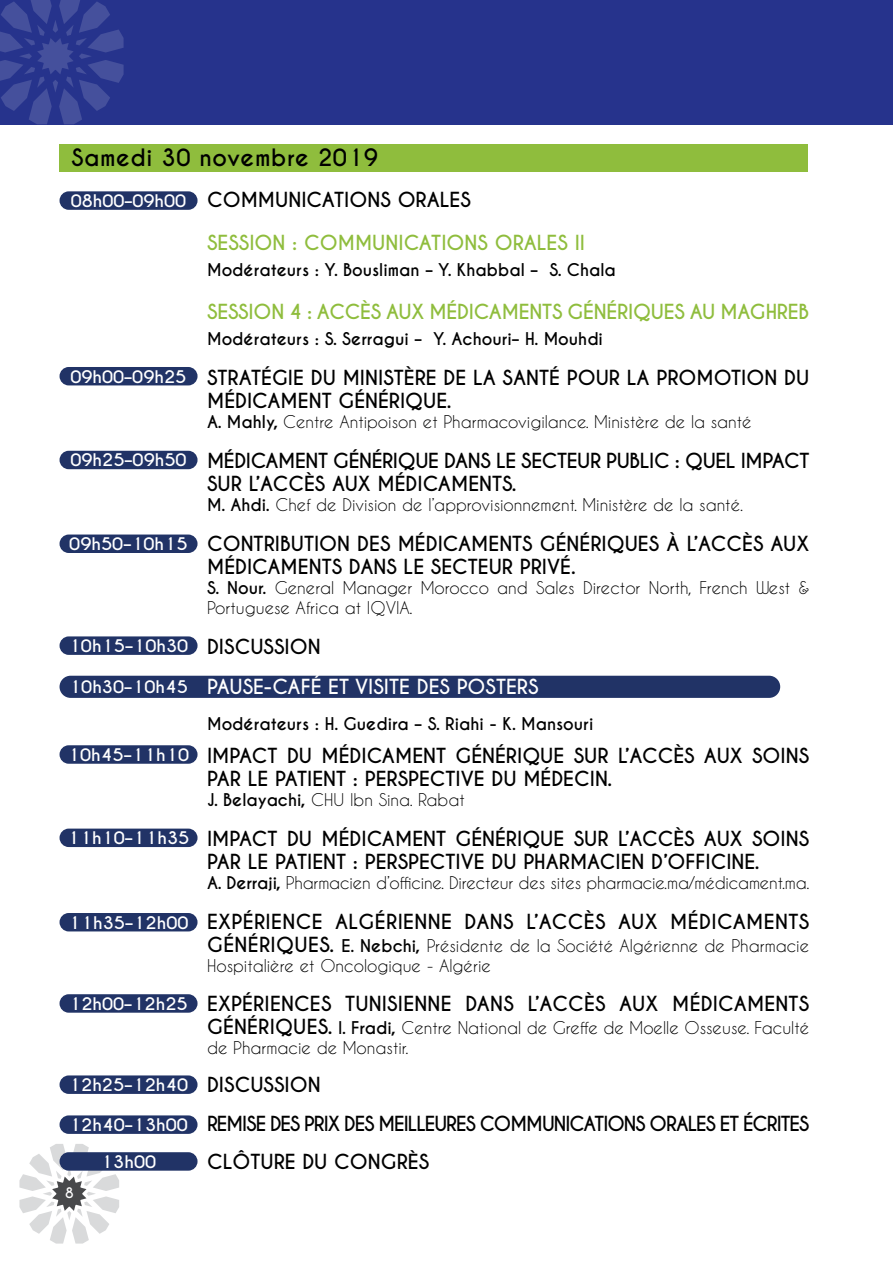
<style>
.page{position:relative;width:893px;height:1263px;background:#fff}
.page>*{position:absolute;margin:0;border:0;box-sizing:border-box;transform-origin:0 0}
.t1{font:700 22.5px "Caviar Dreams";letter-spacing:.025em;color:#000}
.t2{font:700 19.5px/23.4px "Caviar Dreams";color:#000}
.t3{font:700 19.5px/38.4px "Caviar Dreams";letter-spacing:-.05em;color:#000}
.t4{font:700 19.5px "Caviar Dreams";letter-spacing:-.01em;color:#8fbd3d}
.t5{font:700 19.5px/23.4px "Caviar Dreams";letter-spacing:-.02em;color:#000}
.t6{font:700 19.5px "Caviar Dreams";letter-spacing:.02em;color:#000}
.t7{font:700 19.5px "Caviar Dreams";color:#fff}
.t8{font:16.5px/19.8px "Caviar Dreams";color:#000}
.t9{font:700 16.5px "Caviar Dreams";color:#000}
.t10{font:700 16.35px "Caviar Dreams";color:#fff;scale:1.08 1}
.t11{font:700 13.65px "Caviar Dreams";color:#fff}
.s1{font-weight:700}
.s2{font-weight:700;font-size:19.5px}
</style>
<div class="page">
<div style="left:0;top:0;width:893px;height:124px;background:#26338c"></div>
<svg style="left:0;top:0;width:124px;height:124px"></svg>
<svg style="left:19px;top:1144px;width:100px;height:99px"></svg>
<div style="left:60px;top:676px;width:720px;height:22px;background:#213366;border-radius:11px"></div>
<div style="left:60px;top:191px;width:138px;height:19px;background:#213366;border-radius:9px"></div>
<div style="left:60px;top:367px;width:138px;height:18px;background:#213366;border-radius:9px"></div>
<div style="left:60px;top:451px;width:138px;height:18px;background:#213366;border-radius:9px"></div>
<div style="left:60px;top:534px;width:138px;height:19px;background:#213366;border-radius:9px"></div>
<div style="left:60px;top:636px;width:138px;height:19px;background:#213366;border-radius:9px"></div>
<div style="left:60px;top:745px;width:138px;height:19px;background:#213366;border-radius:9px"></div>
<div style="left:60px;top:828px;width:138px;height:19px;background:#213366;border-radius:9px"></div>
<div style="left:60px;top:913px;width:138px;height:18px;background:#213366;border-radius:9px"></div>
<div style="left:60px;top:994px;width:138px;height:19px;background:#213366;border-radius:9px"></div>
<div style="left:60px;top:1075px;width:138px;height:19px;background:#213366;border-radius:9px"></div>
<div style="left:60px;top:1115px;width:138px;height:19px;background:#213366;border-radius:9px"></div>
<div style="left:60px;top:1152px;width:138px;height:19px;background:#213366;border-radius:9px"></div>
<div style="left:60px;top:144px;width:748px;height:27px;background:#8fbd3d"></div>
<h1 class="t1" style="left:71px;top:144px;width:308px">Samedi 30 novembre 2019</h1>
<p class="t10" style="left:71px;top:191px;width:109px">08h00–09h00</p>
<p class="t10" style="left:70px;top:366px;width:109px">09h00–09h25</p>
<p class="t10" style="left:70px;top:450px;width:109px">09h25–09h50</p>
<p class="t10" style="left:69px;top:534px;width:111px">09h50–10h15</p>
<p class="t10" style="left:69px;top:636px;width:112px">10h15–10h30</p>
<p class="t10" style="left:69px;top:676px;width:112px">10h30–10h45</p>
<p class="t10" style="left:68px;top:745px;width:114px">10h45–11h10</p>
<p class="t10" style="left:68px;top:828px;width:114px">11h10–11h35</p>
<p class="t10" style="left:69px;top:912px;width:112px">11h35–12h00</p>
<p class="t10" style="left:69px;top:994px;width:111px">12h00–12h25</p>
<p class="t10" style="left:69px;top:1075px;width:112px">12h25–12h40</p>
<p class="t10" style="left:69px;top:1115px;width:112px">12h40–13h00</p>
<p class="t10" style="left:101px;top:1152px;width:53px">13h00</p>
<p class="t11" style="left:65px;top:1185px;width:10px">8</p>
<p class="t2" style="left:207px;top:188px;width:265px">COMMUNICATIONS ORALES</p>
<p class="t4" style="left:207px;top:231px;width:380px">SESSION : COMMUNICATIONS ORALES II</p>
<p class="t9" style="left:207px;top:259px;width:410px">Modérateurs : Y. Bousliman – Y. Khabbal – S. Chala</p>
<p class="t4" style="left:207px;top:300px;width:604px">SESSION 4 : ACCÈS AUX MÉDICAMENTS GÉNÉRIQUES AU MAGHREB</p>
<p class="t9" style="left:207px;top:328px;width:397px">Modérateurs : S. Serragui – Y. Achouri– H. Mouhdi</p>
<p class="t2" style="left:207px;top:366px;width:604px">STRATÉGIE DU MINISTÈRE DE LA SANTÉ POUR LA PROMOTION DU<br>MÉDICAMENT GÉNÉRIQUE.</p>
<p class="t8" style="left:207px;top:411px;width:546px"><span class="s1">A. Mahly,</span> Centre Antipoison et Pharmacovigilance. Ministère de la santé</p>
<p class="t5" style="left:207px;top:449px;width:604px">MÉDICAMENT GÉNÉRIQUE DANS LE SECTEUR PUBLIC : QUEL IMPACT<br>SUR L’ACCÈS AUX MÉDICAMENTS.</p>
<p class="t8" style="left:207px;top:494px;width:538px"><span class="s1">M. Ahdi.</span> Chef de Division de l’approvisionnement. Ministère de la santé.</p>
<p class="t2" style="left:207px;top:532px;width:604px">CONTRIBUTION DES MÉDICAMENTS GÉNÉRIQUES À L’ACCÈS AUX<br>MÉDICAMENTS DANS LE SECTEUR PRIVÉ.</p>
<p class="t8" style="left:207px;top:577px;width:604px"><span class="s1">S. Nour.</span> General Manager Morocco and Sales Director North, French West &amp;<br>Portuguese Africa at IQVIA.</p>
<p class="t2" style="left:207px;top:635px;width:115px">DISCUSSION</p>
<p class="t7" style="left:207px;top:674px;width:333px">PAUSE-CAFÉ ET VISITE DES POSTERS</p>
<p class="t9" style="left:207px;top:714px;width:388px">Modérateurs : H. Guedira – S. Riahi - K. Mansouri</p>
<p class="t2" style="left:207px;top:744px;width:604px">IMPACT DU MÉDICAMENT GÉNÉRIQUE SUR L’ACCÈS AUX SOINS<br>PAR LE PATIENT : PERSPECTIVE DU MÉDECIN.</p>
<p class="t8" style="left:207px;top:790px;width:259px"><span class="s1">J. Belayachi,</span> CHU Ibn Sina. Rabat</p>
<p class="t2" style="left:207px;top:827px;width:604px">IMPACT DU MÉDICAMENT GÉNÉRIQUE SUR L’ACCÈS AUX SOINS<br>PAR LE PATIENT : PERSPECTIVE DU PHARMACIEN D’OFFICINE.</p>
<p class="t8" style="left:207px;top:873px;width:604px"><span class="s1">A. Derraji,</span> Pharmacien d’officine. Directeur des sites pharmacie.ma/médicament.ma.</p>
<p class="t6" style="left:207px;top:910px;width:604px">EXPÉRIENCE ALGÉRIENNE DANS L’ACCÈS AUX MÉDICAMENTS</p>
<p class="t8" style="left:207px;top:936px;width:604px"><span class="s2">GÉNÉRIQUES.</span> <span class="s1">E. Nebchi,</span> Présidente de la Société Algérienne de Pharmacie<br>Hospitalière et Oncologique - Algérie</p>
<p class="t2" style="left:207px;top:992px;width:604px">EXPÉRIENCES TUNISIENNE DANS L’ACCÈS AUX MÉDICAMENTS</p>
<p class="t8" style="left:207px;top:1018px;width:604px"><span class="s2">GÉNÉRIQUES.</span> <span class="s1">I. Fradi,</span> Centre National de Greffe de Moelle Osseuse. Faculté de Pharmacie de Monastir.</p>
<p class="t3" style="left:207px;top:1066px;width:604px">DISCUSSION<br>REMISE DES PRIX DES MEILLEURES COMMUNICATIONS ORALES ET ÉCRITES<br>CLÔTURE DU CONGRÈS</p>
</div>
